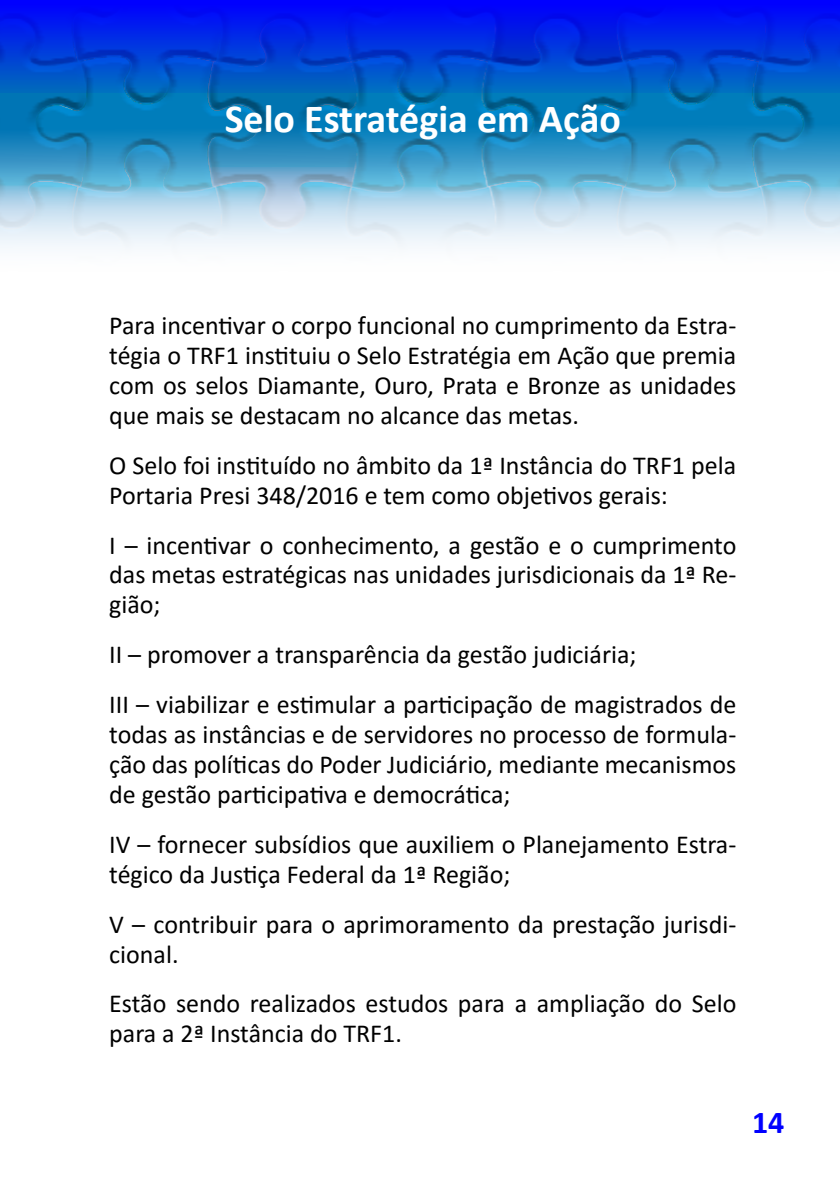
<style>
.page{position:relative;width:840px;height:1191px;background:#fff}
.page>*{position:absolute;margin:0;border:0;box-sizing:border-box;transform-origin:0 0}
.t1{font:700 40px "Calibri";color:#fff}
.t2{font:700 32px "Calibri";color:#00f}
.t3{font:26px/29.8px "Calibri";color:#000}
</style>
<div class="page">
<img style="left:0;top:93px;width:839px;height:156px">
<svg style="left:0;top:0;width:839px;height:93px;background:#0033dc"></svg>
<h1 class="t1" style="left:224px;top:90px;width:397px">Selo Estratégia em Ação</h1>
<p class="t3" style="left:109px;top:310px;width:628px;text-align:justify">Para incentivar o corpo funcional no cumprimento da Estra&shy;tégia o TRF1 instituiu o Selo Estratégia em Ação que premia com os selos Diamante, Ouro, Prata e Bronze as unidades que mais se destacam no alcance das metas.</p>
<p class="t3" style="left:109px;top:449px;width:628px">O Selo foi instituído no âmbito da 1ª Instância do TRF1 pela<br>Portaria Presi 348/2016 e tem como objetivos gerais:</p>
<p class="t3" style="left:109px;top:529px;width:628px;text-align:justify">I – incentivar o conhecimento, a gestão e o cumprimento das metas estratégicas nas unidades jurisdicionais da 1ª Re&shy;gião;</p>
<p class="t3" style="left:109px;top:629px;width:628px;line-height:49.8px">II – promover a transparência da gestão judiciária;<br>III – viabilizar e estimular a participação de magistrados de</p>
<p class="t3" style="left:109px;top:719px;width:628px;text-align:justify">todas as instâncias e de servidores no processo de formula&shy;ção das políticas do Poder Judiciário, mediante mecanismos de gestão participativa e democrática;</p>
<p class="t3" style="left:109px;top:828px;width:628px">IV – fornecer subsídios que auxiliem o Planejamento Estra&shy;tégico da Justiça Federal da 1ª Região;</p>
<p class="t3" style="left:109px;top:908px;width:628px">V – contribuir para o aprimoramento da prestação jurisdi&shy;cional.</p>
<p class="t3" style="left:109px;top:988px;width:628px">Estão sendo realizados estudos para a ampliação do Selo para a 2ª Instância do TRF1.</p>
<p class="t2" style="left:751px;top:1099px;width:34px">14</p>
</div>
